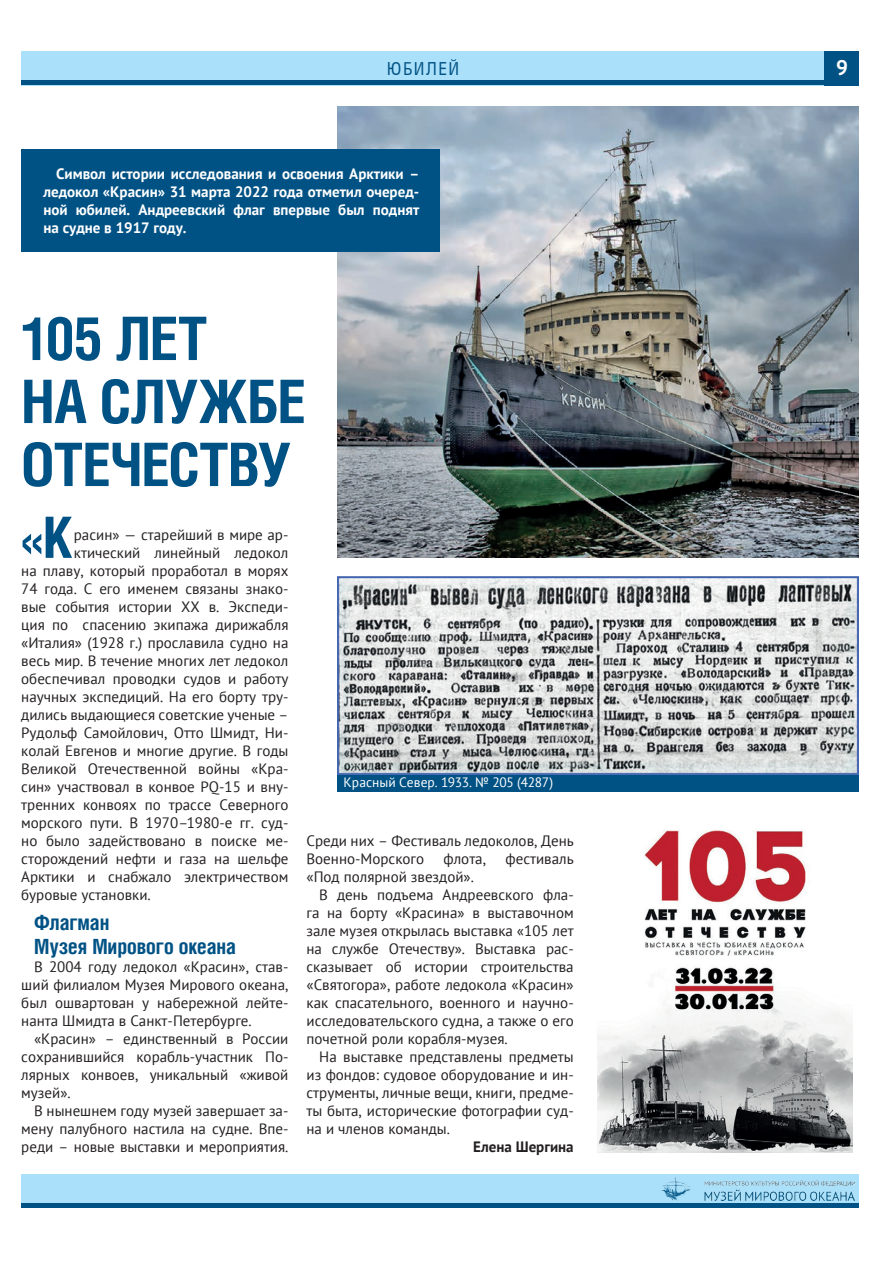
<style>
.page{position:relative;width:893px;height:1263px;background:#fff}
.page>*{position:absolute;margin:0;border:0;box-sizing:border-box;transform-origin:0 0}
.t1{font:700 60px "Helios Cond";letter-spacing:-.01em;color:#005285}
.t2{font:700 57px "Helios Cond";color:#005285}
.t3{font:700 21px "Helios Cond";letter-spacing:-.005em;color:#005285}
.t4{font:700 21px "PT Sans";color:#fff}
.t5{font:18px "Helios Cond";letter-spacing:.08em;color:#005285}
.t6{font:15px/18px "PT Sans";color:#231f20;text-align:justify}
.t7{font:700 15px/18px "PT Sans";color:#fff;text-align:justify}
.t8{font:700 15px "PT Sans";color:#231f20}
.t9{font:13.5px "PT Sans";color:#fff}
</style>
<div class="page">
<div style="left:21px;top:51px;width:838px;height:34px;background:#aae0f9"></div>
<div style="left:825px;top:51px;width:34px;height:34px;background:#005285"></div>
<hr style="left:21px;top:81px;width:838px;height:4px;background:#005285">
<div style="left:21px;top:1174px;width:838px;height:33px;background:#aae0f9"></div>
<hr style="left:21px;top:1203px;width:838px;height:4px;background:#005285">
<img style="left:661px;top:1177px;width:193px;height:23px">
<img style="left:337px;top:106px;width:522px;height:452px">
<div style="left:21px;top:150px;width:419px;height:102px;background:#005285"></div>
<div style="left:337px;top:772px;width:522px;height:20px;background:#005285"></div>
<img style="left:337px;top:576px;width:522px;height:198px">
<img style="left:598px;top:830px;width:255px;height:322px">
<p class="t5" style="left:387px;top:58px;width:74px">ЮБИЛЕЙ</p>
<h3 class="t4" style="left:836px;top:54px;width:13px">9</h3>
<p class="t7" style="left:43px;top:165px;width:377px;text-indent:13px">Символ истории исследования и освоения Арктики – ледокол «Красин» 31 марта 2022 года отметил очеред&shy;ной юбилей. Андреевский флаг впервые был поднят на судне в 1917 году.</p>
<p class="t1" style="left:21px;top:305px;width:188px">105 ЛЕТ</p>
<p class="t1" style="left:21px;top:368px;width:286px">НА СЛУЖБЕ</p>
<p class="t1" style="left:21px;top:431px;width:271px">ОТЕЧЕСТВУ</p>
<p class="t2" style="left:21px;top:505px;width:54px">«К</p>
<p class="t6" style="left:74px;top:525px;width:216px">расин» — старейший в мире ар-</p>
<p class="t6" style="left:74px;top:543px;width:216px">ктический линейный ледокол</p>
<p class="t6" style="left:21px;top:561px;width:269px">на плаву, который проработал в морях</p>
<p class="t6" style="left:21px;top:579px;width:269px">74 года. С его именем связаны знако-</p>
<p class="t6" style="left:21px;top:597px;width:269px">вые события истории XX в. Экспеди-</p>
<p class="t6" style="left:21px;top:615px;width:269px">ция по спасению экипажа дирижабля</p>
<p class="t6" style="left:21px;top:633px;width:269px">«Италия» (1928 г.) прославила судно на</p>
<p class="t6" style="left:21px;top:651px;width:269px">весь мир. В течение многих лет ледокол</p>
<p class="t6" style="left:21px;top:669px;width:269px">обеспечивал проводки судов и работу</p>
<p class="t6" style="left:21px;top:687px;width:269px">научных экспедиций. На его борту тру-</p>
<p class="t6" style="left:21px;top:705px;width:269px">дились выдающиеся советские ученые –</p>
<p class="t6" style="left:21px;top:723px;width:269px">Рудольф Самойлович, Отто Шмидт, Ни-</p>
<p class="t6" style="left:21px;top:741px;width:269px">колай Евгенов и многие другие. В годы</p>
<p class="t6" style="left:21px;top:759px;width:269px">Великой Отечественной войны «Кра-</p>
<p class="t6" style="left:21px;top:777px;width:269px">син» участвовал в конвое PQ-15 и вну-</p>
<p class="t6" style="left:21px;top:795px;width:269px">тренних конвоях по трассе Северного</p>
<p class="t6" style="left:21px;top:813px;width:269px">морского пути. В 1970–1980-е гг. суд-</p>
<p class="t6" style="left:21px;top:831px;width:269px">но было задействовано в поиске ме-</p>
<p class="t6" style="left:21px;top:849px;width:269px">сторождений нефти и газа на шельфе</p>
<p class="t6" style="left:21px;top:867px;width:269px">Арктики и снабжало электричеством</p>
<p class="t6" style="left:21px;top:885px;width:131px">буровые установки.</p>
<p class="t3" style="left:34px;top:911px;width:77px">Флагман</p>
<p class="t3" style="left:34px;top:935px;width:203px">Музея Мирового океана</p>
<p class="t6" style="left:21px;top:957px;width:269px;text-indent:13px">В 2004 году ледокол «Красин», став&shy;ший филиалом Музея Мирового океана, был ошвартован у набережной лейте&shy;нанта Шмидта в Санкт-Петербурге.</p>
<p class="t6" style="left:21px;top:1029px;width:269px;text-indent:13px">«Красин» – единственный в России сохранившийся корабль-участник По&shy;лярных конвоев, уникальный «живой музей».</p>
<p class="t6" style="left:21px;top:1101px;width:269px;text-indent:13px">В нынешнем году музей завершает за&shy;мену палубного настила на судне. Впе&shy;реди – новые выставки и мероприятия.</p>
<p class="t9" style="left:344px;top:773px;width:211px">Красный Север. 1933. № 205 (4287)</p>
<p class="t6" style="left:306px;top:832px;width:269px">Среди них – Фестиваль ледоколов, День<br>Военно-Морского</p>
<p class="t6" style="left:444px;top:850px;width:44px">флота,</p>
<p class="t6" style="left:506px;top:850px;width:70px">фестиваль</p>
<p class="t6" style="left:306px;top:868px;width:169px">«Под полярной звездой».</p>
<p class="t6" style="left:306px;top:886px;width:269px;text-indent:13px">В день подъема Андреевского фла&shy;га на борту «Красина» в выставочном зале музея открылась выставка «105 лет на службе Отечеству». Выставка рас&shy;сказывает об истории строительства «Святогора», работе ледокола «Красин» как спасательного, военного и научно&shy;исследовательского судна, а также о его почетной роли корабля-музея.</p>
<p class="t6" style="left:306px;top:1048px;width:269px;text-indent:13px">На выставке представлены предметы из фондов: судовое оборудование и ин&shy;струменты, личные вещи, книги, предме&shy;ты быта, исторические фотографии суд&shy;на и членов команды.</p>
<p class="t8" style="left:473px;top:1137px;width:102px">Елена Шергина</p>
</div>
